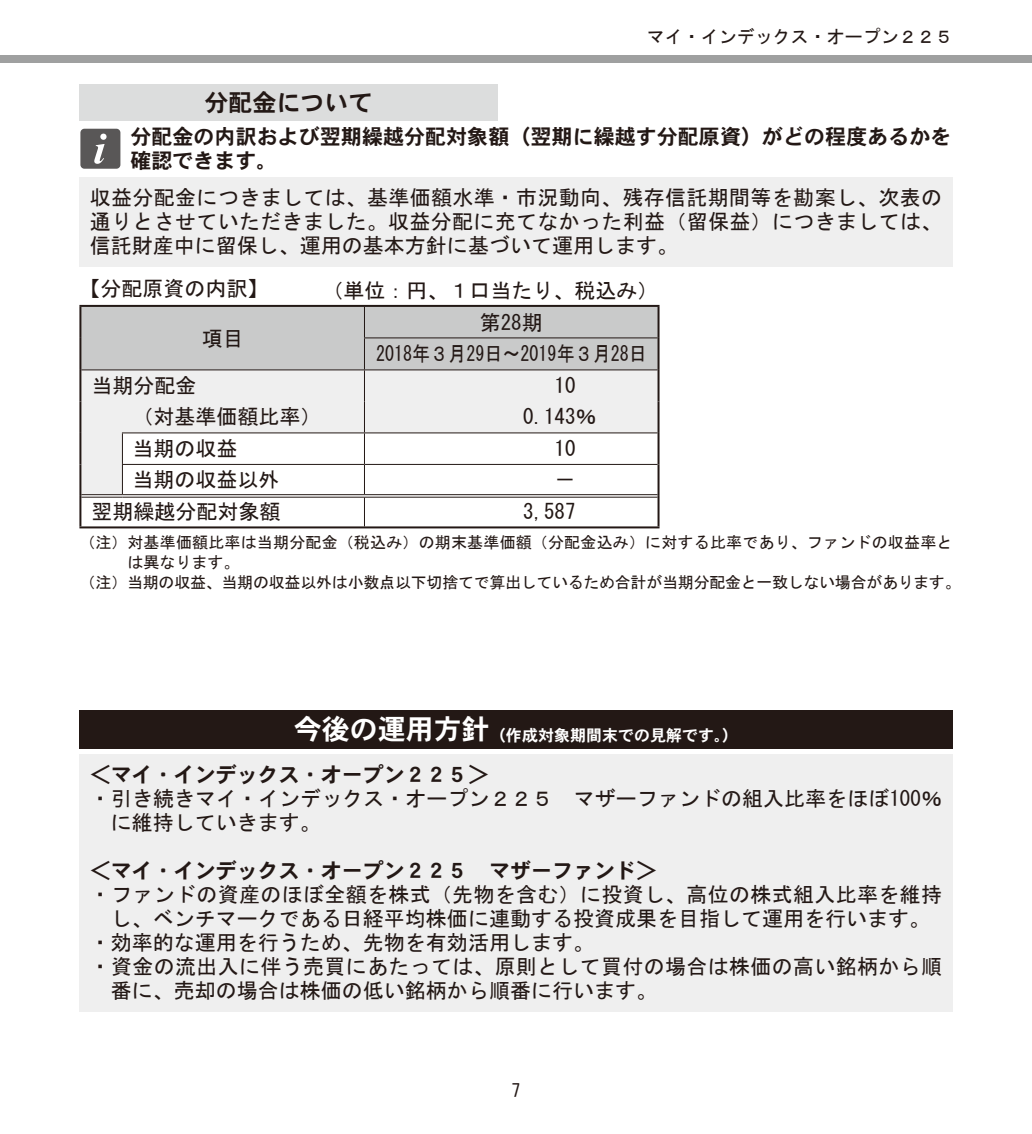
<style>
.page{position:relative;width:1032px;height:1134px;background:#fff}
.page>*{position:absolute;margin:0;border:0;box-sizing:border-box;transform-origin:0 0}
.t1{font:24px "DFHS Gothic W7 WIN RKSJ H";color:#231815}
.t2{font:21px/24px "MS Gothic";color:#231815}
.t3{font:21px/24px "DFHS Gothic W7 WIN RKSJ H";color:#231815}
.t4{font:20.8px "MS Gothic";color:#231815;scale:.87 1}
.t5{font:18px "MS Gothic";color:#231815}
.t6{font:16px "MS Gothic";letter-spacing:-.015em;color:#231815}
.t7{font:16px "MS Gothic";letter-spacing:.01em;color:#231815}
.t8{font:16px "DFHS Gothic W7 WIN RKSJ H";color:#fff}
.s1{font-size:28px}
</style>
<div class="page">
<div style="left:81px;top:307px;width:576px;height:62px;background:#c9caca"></div>
<svg style="left:81px;top:370px;width:576px;height:124px;fill:#efefef"></svg>
<hr style="left:79px;top:305px;width:580px;height:2px;background:#231815">
<hr style="left:657px;top:338px;width:2px;height:32px;background:#231815">
<hr style="left:364px;top:307px;width:1px;height:30px;background:#231815">
<hr style="left:364px;top:337px;width:293px;height:1px;background:#231815">
<hr style="left:364px;top:338px;width:1px;height:31px;background:#231815">
<hr style="left:81px;top:369px;width:576px;height:1px;background:#231815">
<hr style="left:364px;top:370px;width:1px;height:31px;background:#231815">
<hr style="left:364px;top:401px;width:1px;height:31px;background:#231815">
<hr style="left:122px;top:432px;width:242px;height:1px;background:#231815">
<hr style="left:122px;top:433px;width:1px;height:31px;background:#231815">
<hr style="left:364px;top:432px;width:293px;height:1px;background:#231815">
<hr style="left:364px;top:433px;width:1px;height:31px;background:#231815">
<hr style="left:122px;top:464px;width:242px;height:1px;background:#231815">
<svg style="left:122px;top:465px;width:1px;height:29px"></svg>
<hr style="left:364px;top:464px;width:293px;height:1px;background:#231815">
<svg style="left:364px;top:465px;width:1px;height:61px"></svg>
<hr style="left:79px;top:307px;width:2px;height:31px;background:#231815">
<hr style="left:79px;top:338px;width:2px;height:32px;background:#231815">
<hr style="left:79px;top:370px;width:2px;height:31px;background:#231815">
<hr style="left:79px;top:401px;width:2px;height:32px;background:#231815">
<hr style="left:79px;top:433px;width:2px;height:31px;background:#231815">
<hr style="left:79px;top:464px;width:2px;height:32px;background:#231815">
<hr style="left:79px;top:496px;width:2px;height:30px;background:#231815">
<hr style="left:79px;top:526px;width:580px;height:2px;background:#231815">
<hr style="left:657px;top:307px;width:2px;height:31px;background:#231815">
<hr style="left:657px;top:370px;width:2px;height:31px;background:#231815">
<hr style="left:657px;top:401px;width:2px;height:32px;background:#231815">
<hr style="left:657px;top:464px;width:2px;height:32px;background:#231815">
<hr style="left:657px;top:496px;width:2px;height:30px;background:#231815">
<hr style="left:657px;top:433px;width:2px;height:31px;background:#231815">
<hr style="left:81px;top:494px;width:41px;height:1px;background:#231815">
<hr style="left:81px;top:497px;width:41px;height:1px;background:#231815">
<hr style="left:122px;top:494px;width:242px;height:1px;background:#231815">
<hr style="left:122px;top:497px;width:242px;height:1px;background:#231815">
<hr style="left:364px;top:494px;width:293px;height:1px;background:#231815">
<hr style="left:364px;top:497px;width:293px;height:1px;background:#231815">
<div style="left:0;top:56px;width:1032px;height:7px;background:#9fa0a0"></div>
<div style="left:79px;top:710px;width:873px;height:38px;background:#231815"></div>
<div style="left:79px;top:754px;width:873px;height:257px;background:#efefef"></div>
<div style="left:79px;top:84px;width:418px;height:36px;background:#dcdddd"></div>
<div style="left:79px;top:177px;width:873px;height:89px;background:#efefef"></div>
<div style="left:80px;top:129px;width:40px;height:40px;background:#595757;border-radius:4px"></div>
<svg style="left:94px;top:134px;width:13px;height:30px"></svg>
<p class="t1" style="left:204px;top:90px;width:169px">分配金について</p>
<p class="t5" style="left:647px;top:27px;width:307px">マイ・インデックス・オープン２２５</p>
<p class="t3" style="left:130px;top:125px;width:822px">分配金の内訳および翌期繰越分配対象額（翌期に繰越す分配原資）がどの程度あるかを確認できます。</p>
<p class="t2" style="left:90px;top:186px;width:853px;text-align:justify">収益分配金につきましては、基準価額水準・市況動向、残存信託期間等を勘案し、次表の通りとさせていただきました。収益分配に充てなかった利益（留保益）につきましては、信託財産中に留保し、運用の基本方針に基づいて運用します。</p>
<p class="t2" style="left:79px;top:277px;width:190px">【分配原資の内訳】</p>
<p class="t2" style="left:322px;top:279px;width:337px">（単位：円、１口当たり、税込み）</p>
<p class="t2" style="left:202px;top:326px;width:43px">項目</p>
<p class="t2" style="left:480px;top:310px;width:64px">第28期</p>
<p class="t4" style="left:376px;top:343px;width:313px">2018年３月29日～2019年３月28日</p>
<p class="t2" style="left:91px;top:374px;width:106px">当期分配金</p>
<p class="t2" style="left:554px;top:374px;width:43px">10　</p>
<p class="t2" style="left:132px;top:405px;width:190px">（対基準価額比率）</p>
<p class="t2" style="left:523px;top:405px;width:75px">0.143％</p>
<p class="t2" style="left:132px;top:437px;width:106px">当期の収益</p>
<p class="t2" style="left:554px;top:437px;width:43px">10　</p>
<p class="t2" style="left:132px;top:468px;width:148px">当期の収益以外</p>
<p class="t2" style="left:554px;top:468px;width:43px">－　</p>
<p class="t2" style="left:91px;top:500px;width:190px">翌期繰越分配対象額</p>
<p class="t2" style="left:523px;top:500px;width:75px">3,587　</p>
<p class="t7" style="left:79px;top:534px;width:874px">（注） 対基準価額比率は当期分配金（税込み）の期末基準価額（分配金込み）に対する比率であり、ファンドの収益率と</p>
<p class="t6" style="left:127px;top:554px;width:113px">は異なります。</p>
<p class="t6" style="left:79px;top:574px;width:883px">（注） 当期の収益、当期の収益以外は小数点以下切捨てで算出しているため合計が当期分配金と一致しない場合があります。</p>
<p class="t8" style="left:294px;top:727px;width:446px"><span class="s1">今後の運用方針</span>（作成対象期間末での見解です。）</p>
<p class="t3" style="left:90px;top:763px;width:400px">＜マイ・インデックス・オープン２２５＞</p>
<p class="t2" style="left:111px;top:787px;width:832px;text-indent:-21px">・引き続きマイ・インデックス・オープン２２５　マザーファンドの組入比率をほぼ100％に維持していきます。</p>
<p class="t3" style="left:90px;top:859px;width:568px">＜マイ・インデックス・オープン２２５　マザーファンド＞</p>
<p class="t2" style="left:90px;top:883px;width:853px">・ファンドの資産のほぼ全額を株式（先物を含む）に投資し、高位の株式組入比率を維持</p>
<p class="t2" style="left:111px;top:907px;width:820px">し、ベンチマークである日経平均株価に連動する投資成果を目指して運用を行います。</p>
<p class="t2" style="left:90px;top:931px;width:505px">・効率的な運用を行うため、先物を有効活用します。</p>
<p class="t2" style="left:90px;top:955px;width:853px">・資金の流出入に伴う売買にあたっては、原則として買付の場合は株価の高い銘柄から順</p>
<p class="t2" style="left:111px;top:979px;width:547px">番に、売却の場合は株価の低い銘柄から順番に行います。</p>
<p class="t5" style="left:511px;top:1081px;width:10px">7</p>
</div>
